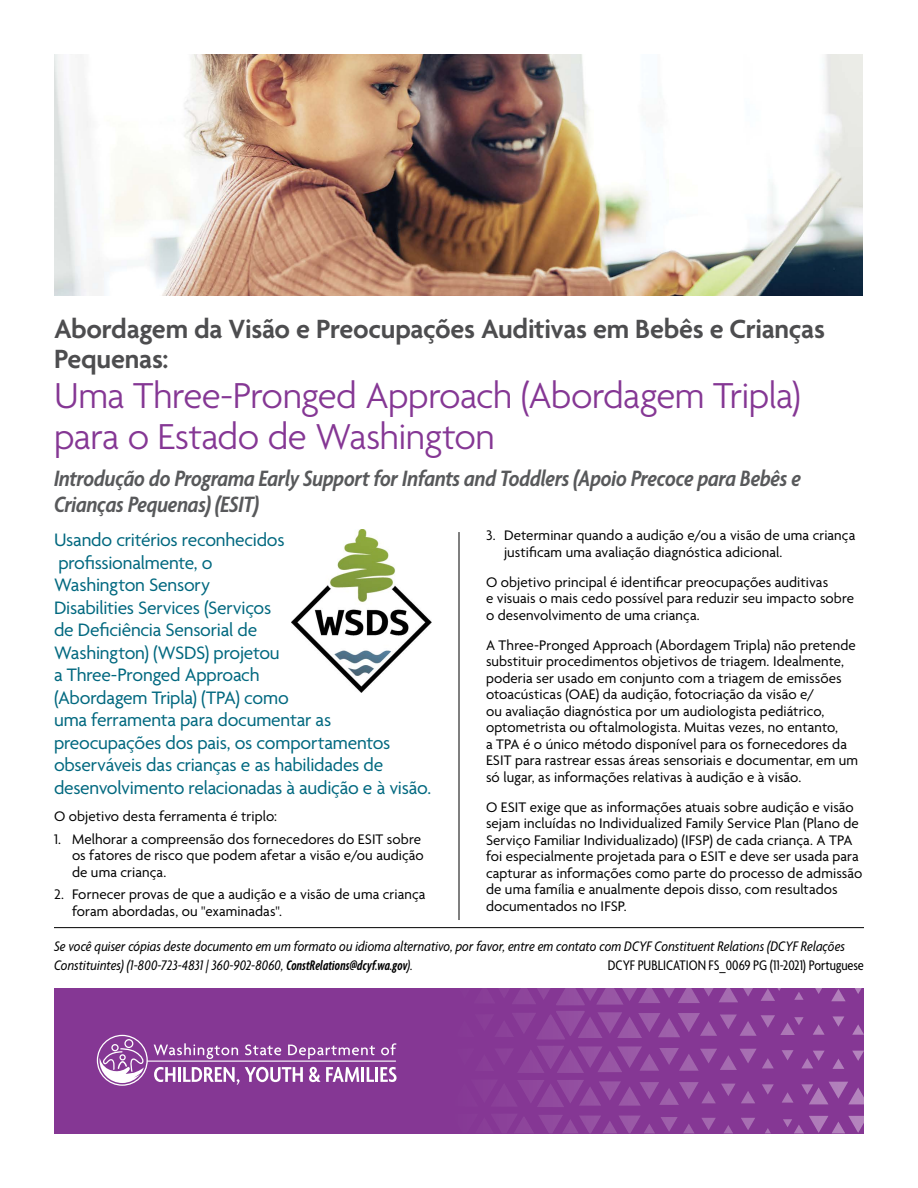
<style>
.page{position:relative;width:918px;height:1188px;background:#fff}
.page>*{position:absolute;margin:0;border:0;box-sizing:border-box;transform-origin:0 0}
.t1{font:300 39px/40.5px "Agenda";letter-spacing:-.015em;color:#853794}
.t2{font:600 28.5px/30px "Agenda";letter-spacing:-.01em;color:#4d4d4f}
.t3{font:italic 600 condensed 24px/25.5px "Agenda";letter-spacing:-.01em;color:#58595b}
.t4{font:19.5px/22.5px "Agenda";letter-spacing:-.015em;color:#00687f}
.t5{font:15px/16.5px "Agenda";letter-spacing:.005em;color:#000}
.t6{font:italic condensed 15px/19.5px "Agenda";letter-spacing:.005em;color:#000}
.t7{font:condensed 15px "Agenda";color:#000}
.s1{font-family:"Agenda Semibold Extra Cond";font-stretch:normal}
</style>
<div class="page">
<div style="left:54px;top:988px;width:810px;height:145px;background:#853794"></div>
<svg style="left:661px;top:1117px;width:33px;height:16px"></svg>
<svg style="left:782px;top:1092px;width:12px;height:11px"></svg>
<svg style="left:782px;top:1050px;width:12px;height:10px"></svg>
<svg style="left:762px;top:1084px;width:12px;height:11px"></svg>
<svg style="left:765px;top:1128px;width:6px;height:5px"></svg>
<svg style="left:741px;top:1118px;width:14px;height:12px"></svg>
<svg style="left:724px;top:1125px;width:9px;height:8px"></svg>
<svg style="left:701px;top:1118px;width:15px;height:12px"></svg>
<svg style="left:507px;top:1046px;width:267px;height:27px"></svg>
<svg style="left:507px;top:988px;width:246px;height:17px"></svg>
<svg style="left:507px;top:1114px;width:148px;height:19px"></svg>
<svg style="left:507px;top:1080px;width:248px;height:27px"></svg>
<svg style="left:783px;top:1116px;width:81px;height:17px"></svg>
<svg style="left:801px;top:1082px;width:63px;height:22px"></svg>
<svg style="left:802px;top:1051px;width:22px;height:17px"></svg>
<svg style="left:852px;top:1024px;width:12px;height:11px"></svg>
<svg style="left:832px;top:1059px;width:12px;height:10px"></svg>
<svg style="left:832px;top:1016px;width:12px;height:11px"></svg>
<svg style="left:852px;top:1051px;width:12px;height:10px"></svg>
<svg style="left:813px;top:1024px;width:12px;height:11px"></svg>
<svg style="left:794px;top:992px;width:10px;height:8px"></svg>
<svg style="left:761px;top:988px;width:20px;height:13px"></svg>
<svg style="left:507px;top:1011px;width:297px;height:29px"></svg>
<svg style="left:815px;top:988px;width:7px;height:6px"></svg>
<svg style="left:831px;top:989px;width:15px;height:12px"></svg>
<svg style="left:855px;top:988px;width:7px;height:6px"></svg>
<svg style="left:154px;top:1067px;width:21px;height:15px"></svg>
<hr style="left:178px;top:1067px;width:3px;height:15px;background:#fff">
<svg style="left:183px;top:1067px;width:120px;height:18px"></svg>
<svg style="left:309px;top:1067px;width:50px;height:15px"></svg>
<hr style="left:361px;top:1067px;width:3px;height:15px;background:#fff">
<svg style="left:367px;top:1067px;width:7px;height:15px"></svg>
<hr style="left:375px;top:1067px;width:3px;height:15px;background:#fff">
<svg style="left:380px;top:1067px;width:17px;height:15px"></svg>
<hr style="left:147px;top:1061px;width:249px;height:1px;background:#fff">
<svg style="left:154px;top:1043px;width:84px;height:16px"></svg>
<svg style="left:245px;top:1044px;width:36px;height:11px"></svg>
<svg style="left:288px;top:1045px;width:87px;height:14px"></svg>
<svg style="left:381px;top:1043px;width:15px;height:12px"></svg>
<div style="left:97px;top:1035px;width:51px;height:51px;border:1px solid #fff;border-radius:50%"></div>
<div style="left:124px;top:1039px;width:9px;height:9px;border:1px solid #fff;border-radius:50%"></div>
<div style="left:111px;top:1044px;width:8px;height:7px;border:1px solid #fff;border-radius:50%"></div>
<svg style="left:100px;top:1047px;width:46px;height:36px"></svg>
<img style="left:54px;top:54px;width:808px;height:242px">
<img style="left:292px;top:529px;width:140px;height:163px">
<hr style="left:459px;top:532px;width:1px;height:388px;background:#000">
<hr style="left:54px;top:927px;width:810px;height:1px;background:#000">
<h2 class="t2" style="left:54px;top:315px;width:773px">Abordagem da Visão e Preocupações Auditivas em Bebês e Crianças<br>Pequenas:</h2>
<h1 class="t1" style="left:54px;top:378px;width:748px">Uma Three-Pronged Approach (Abordagem Tripla) para o Estado de Washington</h1>
<h3 class="t3" style="left:54px;top:467px;width:749px">Introdução do Programa Early Support for Infants and Toddlers (Apoio Precoce para Bebês e<br>Crianças Pequenas) (ESIT)</h3>
<p class="t4" style="left:54px;top:530px;width:379px">Usando critérios reconhecidos<br>profissionalmente, o<br>Washington Sensory<br>Disabilities Services (Serviços<br>de Deficiência Sensorial de<br>Washington) (WSDS) projetou<br>a Three-Pronged Approach<br>(Abordagem Tripla) (TPA) como<br>uma ferramenta para documentar as preocupações dos pais, os comportamentos observáveis das crianças e as habilidades de desenvolvimento relacionadas à audição e à visão.</p>
<p class="t5" style="left:54px;top:808px;width:225px">O objetivo desta ferramenta é triplo:</p>
<p class="t5" style="left:72px;top:832px;width:353px;text-indent:-18px">1. Melhorar a compreensão dos fornecedores do ESIT sobre os fatores de risco que podem afetar a visão e/ou audição de uma criança.</p>
<p class="t5" style="left:72px;top:887px;width:355px;text-indent:-18px">2. Fornecer provas de que a audição e a visão de uma criança foram abordadas, ou "examinadas".</p>
<p class="t5" style="left:504px;top:528px;width:353px;text-indent:-18px">3. Determinar quando a audição e/ou a visão de uma criança justificam uma avaliação diagnóstica adicional.</p>
<p class="t5" style="left:486px;top:574px;width:370px">O objetivo principal é identificar preocupações auditivas<br>e visuais o mais cedo possível para reduzir seu impacto sobre o desenvolvimento de uma criança.</p>
<p class="t5" style="left:486px;top:637px;width:374px">A Three-Pronged Approach (Abordagem Tripla) não pretende substituir procedimentos objetivos de triagem. Idealmente, poderia ser usado em conjunto com a triagem de emissões otoacústicas (OAE) da audição, fotocriação da visão e/<br>ou avaliação diagnóstica por um audiologista pediátrico, optometrista ou oftalmologista. Muitas vezes, no entanto,<br>a TPA é o único método disponível para os fornecedores da ESIT para rastrear essas áreas sensoriais e documentar, em um só lugar, as informações relativas à audição e à visão.</p>
<p class="t5" style="left:486px;top:799px;width:378px">O ESIT exige que as informações atuais sobre audição e visão sejam incluídas no Individualized Family Service Plan (Plano de Serviço Familiar Individualizado) (IFSP) de cada criança. A TPA foi especialmente projetada para o ESIT e deve ser usada para capturar as informações como parte do processo de admissão de uma família e anualmente depois disso, com resultados documentados no IFSP.</p>
<p class="t6" style="left:54px;top:936px;width:793px">Se você quiser cópias deste documento em um formato ou idioma alternativo, por favor, entre em contato com DCYF Constituent Relations (DCYF Relações<br>Constituintes) (1-800-723-4831 | 360-902-8060, <span class="s1">ConstRelations@dcyf.wa.gov</span>).</p>
<p class="t7" style="left:608px;top:957px;width:258px">DCYF PUBLICATION FS_0069 PG (11-2021) Portuguese</p>
</div>
